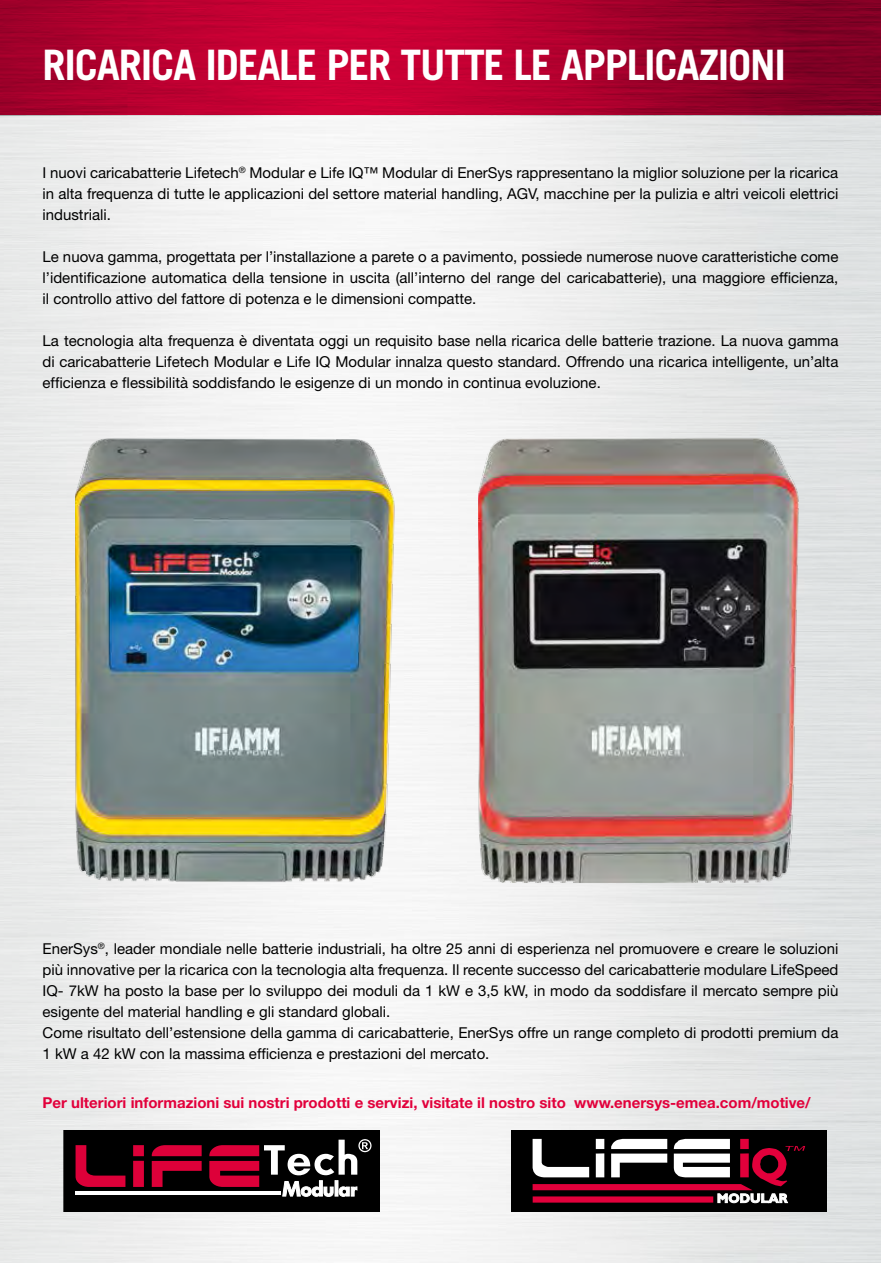
<style>
.page{position:relative;width:881px;height:1263px;background:#fff}
.page>*{position:absolute;margin:0;border:0;box-sizing:border-box;transform-origin:0 0}
.t1{font:700 42px "Trade Gothic";letter-spacing:-.03em;color:#fff}
.t2{font:15px/21px "Helvetica Neue";color:#000;text-align:justify}
.t3{font:700 15px "Helvetica Neue";color:#e2003b}
</style>
<div class="page">
<img style="left:0;top:115px;width:880px;height:1148px">
<img style="left:478px;top:439px;width:320px;height:443px">
<img style="left:75px;top:439px;width:319px;height:443px">
<div style="left:64px;top:1130px;width:315px;height:82px;background:#000"></div>
<svg style="left:75px;top:1145px;width:50px;height:42px"></svg>
<svg style="left:133px;top:1145px;width:11px;height:42px"></svg>
<svg style="left:152px;top:1145px;width:49px;height:42px"></svg>
<svg style="left:209px;top:1139px;width:162px;height:58px"></svg>
<hr style="left:75px;top:1191px;width:205px;height:4px;background:#fff">
<div style="left:511px;top:1130px;width:315px;height:82px;background:#000"></div>
<svg style="left:532px;top:1139px;width:272px;height:64px"></svg>
<div style="left:532px;top:1196px;width:181px;height:6px;background:#e2003b"></div>
<svg style="left:0;top:0;width:880px;height:115px;background:#ad002d"></svg>
<h1 class="t1" style="left:43px;top:39px;width:744px">RICARICA IDEALE PER TUTTE LE APPLICAZIONI</h1>
<p class="t2" style="left:43px;top:162px;width:797px">I nuovi caricabatterie Lifetech<sup>®</sup> Modular e Life IQ™ Modular di EnerSys rappresentano la miglior soluzione per la ricarica in alta frequenza di tutte le applicazioni del settore material handling, AGV, macchine per la pulizia e altri veicoli elettrici industriali.</p>
<p class="t2" style="left:43px;top:246px;width:797px">Le nuova gamma, progettata per l’installazione a parete o a pavimento, possiede numerose nuove caratteristiche come l’identificazione automatica della tensione in uscita (all’interno del range del caricabatterie), una maggiore efficienza, il controllo attivo del fattore di potenza e le dimensioni compatte.</p>
<p class="t2" style="left:43px;top:330px;width:797px">La tecnologia alta frequenza è diventata oggi un requisito base nella ricarica delle batterie trazione. La nuova gamma di caricabatterie Lifetech Modular e Life IQ Modular innalza questo standard. Offrendo una ricarica intelligente, un’alta efficienza e flessibilità soddisfando le esigenze di un mondo in continua evoluzione.</p>
<p class="t2" style="left:43px;top:938px;width:797px;text-align:left">EnerSys<sup>®</sup>, leader mondiale nelle batterie industriali, ha oltre 25 anni di esperienza nel promuovere e creare le soluzioni più innovative per la ricarica con la tecnologia alta frequenza. Il recente successo del caricabatterie modulare LifeSpeed IQ- 7kW ha posto la base per lo sviluppo dei moduli da 1 kW e 3,5 kW, in modo da soddisfare il mercato sempre più esigente del material handling e gli standard globali.<br>Come risultato dell’estensione della gamma di caricabatterie, EnerSys offre un range completo di prodotti premium da 1 kW a 42 kW con la massima efficienza e prestazioni del mercato.</p>
<p class="t3" style="left:43px;top:1094px;width:769px">Per ulteriori informazioni sui nostri prodotti e servizi, visitate il nostro sito www.enersys-emea.com/motive/</p>
</div>
